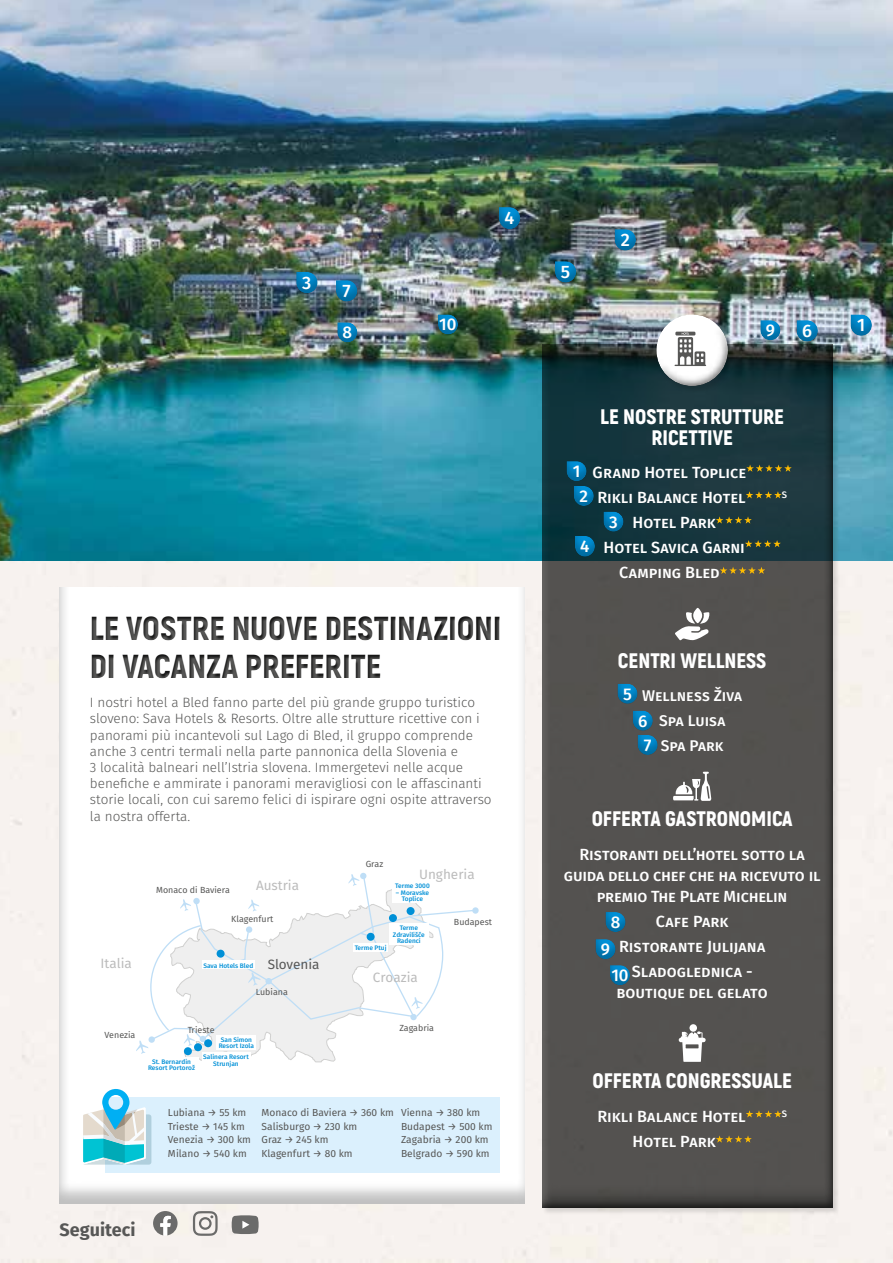
<style>
.page{position:relative;width:893px;height:1263px;background:#fff}
.page>*{position:absolute;margin:0;border:0;box-sizing:border-box;transform-origin:0 0}
.t1{font:900 33.3px/38.2px "Akrobat";color:#575756}
.t2{font:900 21px/21px "Akrobat";color:#fff;text-align:center}
.t3{font:700 18px "Fira Sans";color:#575756}
.t4{font:500 18px "Fira Sans";color:#fff}
.t5{font:500 16.95px/24.8px "Fira Sans";color:#fff;text-align:center}
.t6{font:500 16.2px/25.2px "Fira Sans";letter-spacing:.005em;color:#fff;text-align:center}
.t7{font:500 15.45px/25px "Fira Sans";color:#fff;text-align:center}
.t8{font:300 13.5px/16.2px "Fira Sans";color:#575756}
.t9{font:13.5px "Fira Sans";color:#bcbcbc}
.t10{font:13.5px "Fira Sans";color:#575756}
.t11{font:10.2px/13.5px "Fira Sans";color:#575756}
.t12{font:500 9.45px "Fira Sans";color:#fff}
.t13{font:8.85px "Fira Sans";color:#575756}
.t14{font:500 6.6px/6.6px "Fira Sans";color:#0090d7;text-align:center}
</style>
<div class="page">
<div style="left:0;top:560px;width:893px;height:703px;background:#f7f2ef"></div>
<img style="left:0;top:0;width:893px;height:560px">
<div style="left:58px;top:585px;width:468px;height:618px;background:#000;opacity:.25"></div>
<div style="left:541px;top:343px;width:299px;height:871px;background:#000;opacity:.14"></div>
<div style="left:537px;top:338px;width:297px;height:870px;background:#000;opacity:.75"></div>
<svg style="left:746px;top:465px;width:46px;height:7px"></svg>
<svg style="left:746px;top:491px;width:36px;height:7px"></svg>
<svg style="left:716px;top:516px;width:36px;height:8px"></svg>
<svg style="left:745px;top:540px;width:36px;height:7px"></svg>
<svg style="left:720px;top:567px;width:45px;height:7px"></svg>
<svg style="left:675px;top:608px;width:34px;height:32px"></svg>
<svg style="left:673px;top:772px;width:38px;height:29px"></svg>
<svg style="left:679px;top:1031px;width:27px;height:31px"></svg>
<div style="left:689px;top:1024px;width:8px;height:8px;background:#fff;border-radius:50%"></div>
<svg style="left:746px;top:1110px;width:36px;height:7px"></svg>
<svg style="left:716px;top:1135px;width:36px;height:7px"></svg>
<div style="left:655px;top:313px;width:80px;height:80px;background:#000;opacity:.14"></div>
<div style="left:654px;top:312px;width:73px;height:56px;background:#fff;opacity:.75"></div>
<div style="left:654px;top:322px;width:75px;height:65px;background:#000;opacity:.75"></div>
<svg style="left:675px;top:332px;width:31px;height:34px"></svg>
<div style="left:564px;top:461px;width:23px;height:22px;background:#000;opacity:.25"></div>
<svg style="left:567px;top:461px;width:27px;height:45px"></svg>
<div style="left:571px;top:486px;width:23px;height:22px;background:#000;opacity:.25"></div>
<div style="left:601px;top:511px;width:22px;height:23px;background:#000;opacity:.25"></div>
<div style="left:572px;top:536px;width:23px;height:22px;background:#000;opacity:.25"></div>
<div style="left:630px;top:710px;width:23px;height:23px;background:#535250"></div>
<svg style="left:633px;top:711px;width:25px;height:44px"></svg>
<div style="left:635px;top:735px;width:23px;height:22px;background:#000;opacity:.25"></div>
<div style="left:106px;top:1098px;width:394px;height:75px;background:#dbf0fd"></div>
<svg style="left:81px;top:1089px;width:70px;height:76px"></svg>
<svg style="left:153px;top:1211px;width:25px;height:24px"></svg>
<svg style="left:193px;top:1211px;width:25px;height:25px"></svg>
<svg style="left:232px;top:1215px;width:27px;height:19px"></svg>
<div style="left:88px;top:605px;width:442px;height:111px;background:#000;opacity:.75"></div>
<div style="left:795px;top:320px;width:24px;height:24px;background:#000;opacity:.25"></div>
<div style="left:295px;top:272px;width:24px;height:23px;background:#000;opacity:.25"></div>
<div style="left:613px;top:229px;width:24px;height:24px;background:#000;opacity:.25"></div>
<div style="left:849px;top:314px;width:24px;height:24px;background:#000;opacity:.25"></div>
<div style="left:553px;top:261px;width:24px;height:24px;background:#000;opacity:.25"></div>
<div style="left:497px;top:207px;width:24px;height:24px;background:#000;opacity:.25"></div>
<div style="left:334px;top:280px;width:24px;height:24px;background:#000;opacity:.25"></div>
<div style="left:615px;top:683px;width:23px;height:23px;background:#000;opacity:.25"></div>
<div style="left:603px;top:912px;width:23px;height:22px;background:#000;opacity:.25"></div>
<div style="left:593px;top:939px;width:23px;height:22px;background:#000;opacity:.25"></div>
<div style="left:335px;top:322px;width:22px;height:23px;background:#000;opacity:.25"></div>
<div style="left:758px;top:320px;width:22px;height:22px;background:#000;opacity:.25"></div>
<div style="left:608px;top:965px;width:22px;height:22px;background:#000;opacity:.25"></div>
<div style="left:436px;top:314px;width:22px;height:23px;background:#000;opacity:.25"></div>
<svg style="left:170px;top:1054px;width:264px;height:10px"></svg>
<div style="left:472px;top:907px;width:7px;height:7px;background:#bfdef6;border-radius:50%"></div>
<svg style="left:136px;top:873px;width:341px;height:181px"></svg>
<div style="left:389px;top:914px;width:8px;height:8px;background:#0090d7;border-radius:50%"></div>
<div style="left:202px;top:961px;width:53px;height:8px;background:#fff"></div>
<div style="left:392px;top:882px;width:41px;height:21px;background:#fff"></div>
<div style="left:389px;top:923px;width:40px;height:22px;background:#fff"></div>
<div style="left:353px;top:943px;width:35px;height:8px;background:#fff"></div>
<div style="left:145px;top:1057px;width:53px;height:14px;background:#fff"></div>
<div style="left:202px;top:1052px;width:48px;height:17px;background:#fff"></div>
<div style="left:216px;top:1035px;width:40px;height:15px;background:#fff"></div>
<h3 class="t4" style="left:302px;top:270px;width:11px">3</h3>
<h3 class="t4" style="left:342px;top:278px;width:10px">7</h3>
<h3 class="t4" style="left:505px;top:205px;width:11px">4</h3>
<h3 class="t4" style="left:561px;top:259px;width:11px">5</h3>
<h3 class="t4" style="left:621px;top:227px;width:11px">2</h3>
<p class="t5" style="left:439px;top:313px;width:19px">10</p>
<p class="t5" style="left:342px;top:321px;width:11px">8</p>
<p class="t5" style="left:766px;top:319px;width:11px">9</p>
<h3 class="t4" style="left:802px;top:318px;width:11px">6</h3>
<h2 class="t2" style="left:600px;top:406px;width:185px">LE NOSTRE STRUTTURE<br>RICETTIVE</h2>
<p class="t6" style="left:593px;top:461px;width:155px;text-align:left">Grand Hotel Toplice<br>Rikli Balance Hotel</p>
<p class="t5" style="left:573px;top:460px;width:17px">1<br>2</p>
<p class="t12" style="left:782px;top:488px;width:7px">S</p>
<p class="t5" style="left:580px;top:535px;width:11px">4</p>
<p class="t5" style="left:609px;top:510px;width:10px">3</p>
<p class="t6" style="left:603px;top:511px;width:143px">Hotel Park<br>Hotel Savica Garni<br>Camping Bled</p>
<h1 class="t1" style="left:90px;top:608px;width:413px">LE VOSTRE NUOVE DESTINAZIONI<br>DI VACANZA PREFERITE</h1>
<p class="t8" style="left:90px;top:695px;width:403px">I nostri hotel a Bled fanno parte del più grande gruppo turistico sloveno: Sava Hotels &amp; Resorts. Oltre alle strutture ricettive con i panorami più incantevoli sul Lago di Bled, il gruppo comprende anche 3 centri termali nella parte pannonica della Slovenia e<br>3 località balneari nell’Istria slovena. Immergetevi nelle acque benefiche e ammirate i panorami meravigliosi con le affascinanti storie locali, con cui saremo felici di ispirare ogni ospite attraverso la nostra offerta.</p>
<p class="t13" style="left:156px;top:883px;width:75px">Monaco di Baviera</p>
<p class="t9" style="left:256px;top:875px;width:45px">Austria</p>
<p class="t13" style="left:231px;top:913px;width:44px">Klagenfurt</p>
<p class="t9" style="left:100px;top:954px;width:33px">Italia</p>
<p class="t10" style="left:268px;top:954px;width:53px">Slovenia</p>
<p class="t13" style="left:256px;top:986px;width:34px">Lubiana</p>
<p class="t13" style="left:188px;top:1024px;width:28px">Trieste</p>
<p class="t14" style="left:203px;top:962px;width:51px">Sava Hotels Bled</p>
<p class="t13" style="left:105px;top:1029px;width:32px">Venezia</p>
<p class="t14" style="left:219px;top:1037px;width:37px">San Simon<br>Resort Izola</p>
<p class="t14" style="left:148px;top:1058px;width:48px">St. Bernardin<br>Resort Portorož</p>
<p class="t14" style="left:203px;top:1054px;width:47px">Salinera Resort<br>Strunjan</p>
<p class="t13" style="left:366px;top:858px;width:19px">Graz</p>
<p class="t9" style="left:419px;top:864px;width:57px">Ungheria</p>
<p class="t14" style="left:395px;top:883px;width:36px">Terme 3000</p>
<p class="t14" style="left:396px;top:890px;width:35px">– Moravske<br>Toplice</p>
<p class="t14" style="left:393px;top:925px;width:33px">Terme<br>Zdravilišče<br>Radenci</p>
<p class="t14" style="left:355px;top:945px;width:33px">Terme Ptuj</p>
<p class="t9" style="left:373px;top:968px;width:46px">Croazia</p>
<p class="t13" style="left:399px;top:1021px;width:36px">Zagabria</p>
<p class="t13" style="left:454px;top:916px;width:40px">Budapest</p>
<h3 class="t3" style="left:60px;top:1217px;width:77px">Seguiteci</h3>
<p class="t11" style="left:168px;top:1106px;width:85px">Lubiana → 55 km<br>Trieste → 145 km<br>Venezia → 300 km<br>Milano → 540 km</p>
<p class="t11" style="left:262px;top:1106px;width:134px">Monaco di Baviera → 360 km<br>Salisburgo → 230 km<br>Graz → 245 km<br>Klagenfurt → 80 km</p>
<p class="t11" style="left:401px;top:1106px;width:93px">Vienna → 380 km<br>Budapest → 500 km<br>Zagabria → 200 km<br>Belgrado → 590 km</p>
<h2 class="t2" style="left:618px;top:650px;width:150px">CENTRI WELLNESS</h2>
<p class="t7" style="left:642px;top:684px;width:102px">Wellness Živa<br>Spa Luisa<br>Spa Park</p>
<p class="t5" style="left:623px;top:683px;width:10px">5</p>
<p class="t5" style="left:638px;top:710px;width:15px;line-height:24.3px">6<br>7</p>
<h2 class="t2" style="left:592px;top:808px;width:202px">OFFERTA GASTRONOMICA</h2>
<p class="t6" style="left:564px;top:844px;width:258px;line-height:21px">Ristoranti dell’hotel sotto la guida dello chef che ha ricevuto il premio The Plate Michelin</p>
<p class="t6" style="left:619px;top:910px;width:148px">Cafe Park<br>Ristorante Julijana<br>Sladoglednica -</p>
<p class="t6" style="left:616px;top:981px;width:153px">boutique del gelato</p>
<p class="t5" style="left:611px;top:911px;width:11px">8</p>
<p class="t5" style="left:601px;top:938px;width:11px">9</p>
<p class="t5" style="left:611px;top:964px;width:19px">10</p>
<h2 class="t2" style="left:592px;top:1070px;width:201px">OFFERTA CONGRESSUALE</h2>
<p class="t6" style="left:597px;top:1105px;width:150px">Rikli Balance Hotel</p>
<p class="t12" style="left:782px;top:1107px;width:7px">S</p>
<p class="t6" style="left:633px;top:1130px;width:84px">Hotel Park</p>
<h3 class="t4" style="left:857px;top:313px;width:10px">1</h3>
</div>
